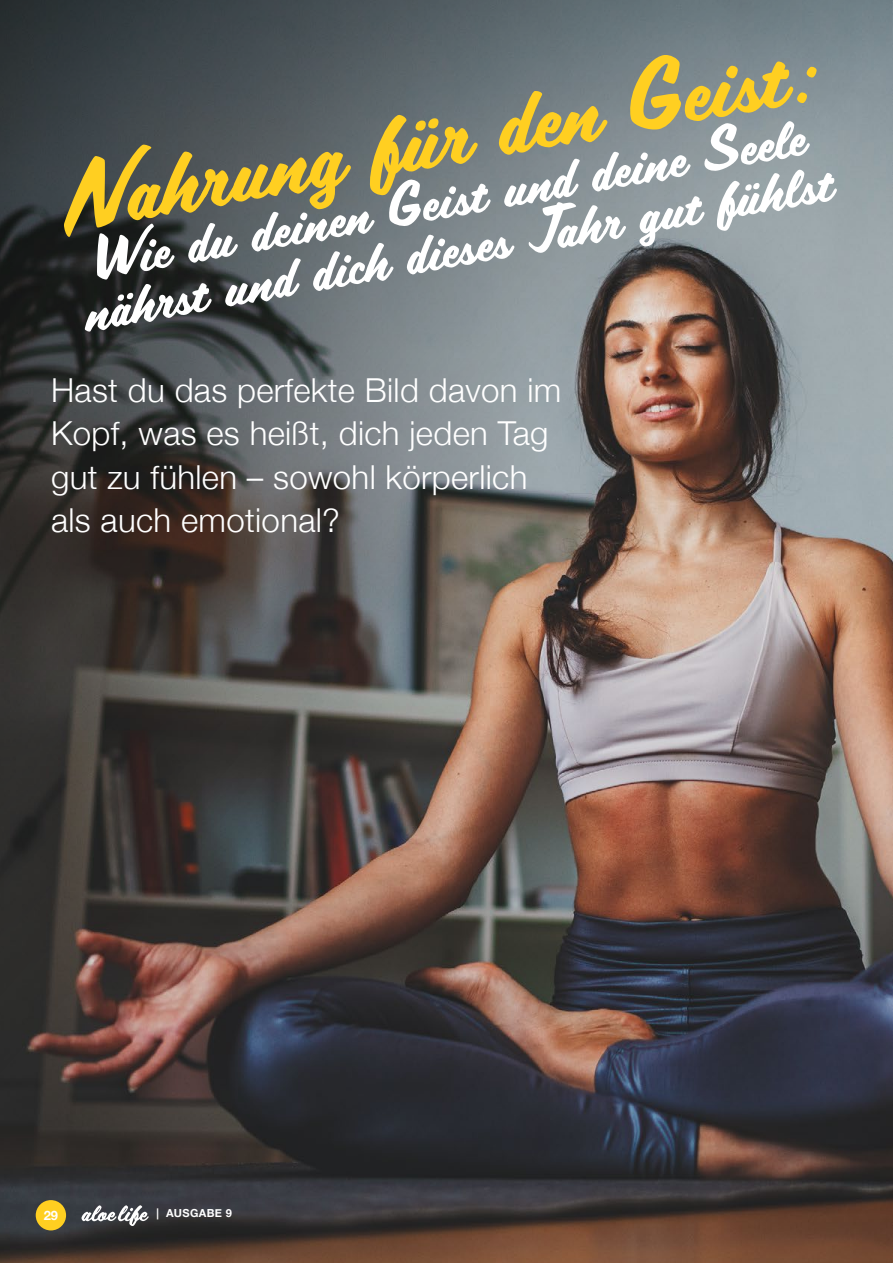
<style>
.page{position:relative;width:893px;height:1263px;background:#fff}
.page>*{position:absolute;margin:0;border:0;box-sizing:border-box;transform-origin:0 0}
.t1{font:86.85px "Scriptorama JF Tradeshow";color:#ffcf21}
.t2{font:54px/49.5px "Scriptorama JF Tradeshow";color:#fff;text-align:center}
.t3{font:300 33px/43.5px "Helvetica Neue";letter-spacing:.01em;color:#fff}
.t4{font:700 12.9px "Helvetica Neue";color:#fff}
.t5{font:700 11.1px "Helvetica Neue";letter-spacing:.03em;color:#fff}
</style>
<div class="page">
<img style="left:0;top:0;width:892px;height:1263px">
<img style="left:826px;top:1117px;width:67px;height:146px">
<div style="left:36px;top:1200px;width:30px;height:30px;background:#ffcf21;border-radius:50%"></div>
<svg style="left:82px;top:1205px;width:67px;height:21px"></svg>
<h1 class="t1" style="left:47px;top:142px;width:775px;rotate:-10deg">Nahrung für den Geist:</h1>
<h2 class="t2" style="left:71px;top:238px;width:760px;rotate:-10deg">Wie du deinen Geist und deine Seele nährst und dich dieses Jahr gut fühlst</h2>
<p class="t3" style="left:51px;top:366px;width:512px">Hast du das perfekte Bild davon im<br>Kopf, was es heißt, dich jeden Tag gut zu fühlen – sowohl körperlich als auch emotional?</p>
<p class="t4" style="left:44px;top:1205px;width:16px">29</p>
<p class="t5" style="left:156px;top:1205px;width:77px">| AUSGABE 9</p>
</div>
